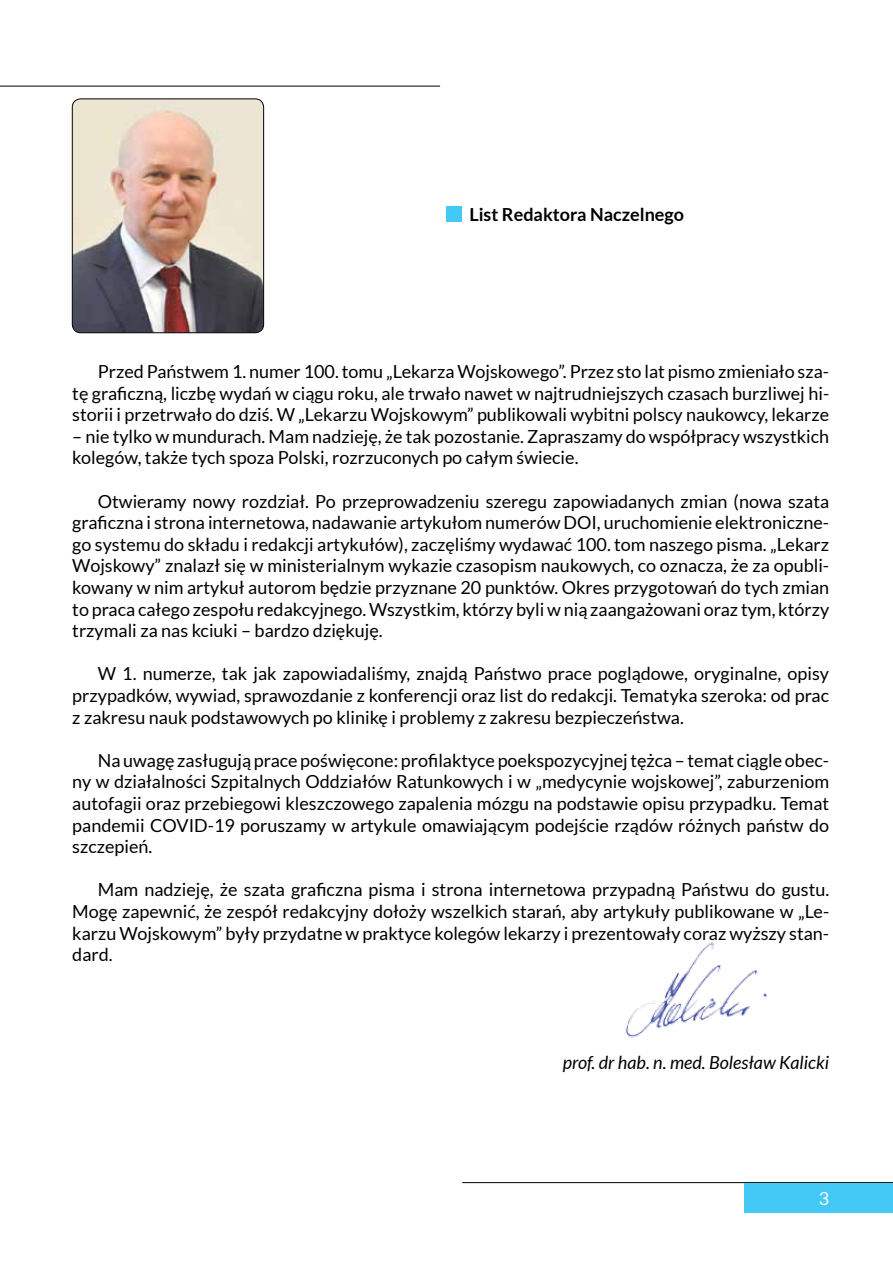
<style>
.page{position:relative;width:893px;height:1263px;background:#fff}
.page>*{position:absolute;margin:0;border:0;box-sizing:border-box;transform-origin:0 0}
.t1{font:18px/21.6px "Lato";color:#000;text-align:justify}
.t2{font:italic 18px "Lato";color:#000}
.t3{font:700 18px "Lato";color:#000}
.t4{font:18px "Lato";color:#fff}
</style>
<div class="page">
<hr style="left:462px;top:1182px;width:431px;height:1px;background:#000">
<hr style="left:0;top:86px;width:440px;height:1px;background:#000">
<div style="left:744px;top:1183px;width:149px;height:30px;background:#44c8f5"></div>
<img style="left:72px;top:99px;width:192px;height:234px">
<div style="left:72px;top:99px;width:192px;height:234px;border:1px solid #000;border-radius:9px"></div>
<div style="left:446px;top:206px;width:16px;height:15px;background:#44c8f5"></div>
<img style="left:625px;top:942px;width:142px;height:96px">
<p class="t3" style="left:469px;top:204px;width:216px">List Redaktora Naczelnego</p>
<p class="t1" style="left:72px;top:361px;width:758px;text-indent:26px">Przed Państwem 1. numer 100. tomu „Lekarza Wojskowego”. Przez sto lat pismo zmieniało sza&shy;tę graficzną, liczbę wydań w ciągu roku, ale trwało nawet w najtrudniejszych czasach burzliwej hi&shy;storii i przetrwało do dziś. W „Lekarzu Wojskowym” publikowali wybitni polscy naukowcy, lekarze</p>
<p class="t1" style="left:72px;top:425px;width:758px">– nie tylko w mundurach. Mam nadzieję, że tak pozostanie. Zapraszamy do współpracy wszystkich kolegów, także tych spoza Polski, rozrzuconych po całym świecie.</p>
<p class="t1" style="left:72px;top:490px;width:758px;text-indent:26px">Otwieramy nowy rozdział. Po przeprowadzeniu szeregu zapowiadanych zmian (nowa szata graficzna i strona internetowa, nadawanie artykułom numerów DOI, uruchomienie elektroniczne&shy;go systemu do składu i redakcji artykułów), zaczęliśmy wydawać 100. tom naszego pisma. „Lekarz Wojskowy” znalazł się w ministerialnym wykazie czasopism naukowych, co oznacza, że za opubli&shy;kowany w nim artykuł autorom będzie przyznane 20 punktów. Okres przygotowań do tych zmian to praca całego zespołu redakcyjnego. Wszystkim, którzy byli w nią zaangażowani oraz tym, którzy trzymali za nas kciuki – bardzo dziękuję.</p>
<p class="t1" style="left:72px;top:663px;width:758px;text-indent:26px">W 1. numerze, tak jak zapowiadaliśmy, znajdą Państwo prace poglądowe, oryginalne, opisy przypadków, wywiad, sprawozdanie z konferencji oraz list do redakcji. Tematyka szeroka: od prac z zakresu nauk podstawowych po klinikę i problemy z zakresu bezpieczeństwa.</p>
<p class="t1" style="left:72px;top:749px;width:758px;text-indent:26px">Na uwagę zasługują prace poświęcone: profilaktyce poekspozycyjnej tężca – temat ciągle obec&shy;ny w działalności Szpitalnych Oddziałów Ratunkowych i w „medycynie wojskowej”, zaburzeniom autofagii oraz przebiegowi kleszczowego zapalenia mózgu na podstawie opisu przypadku. Temat pandemii COVID-19 poruszamy w artykule omawiającym podejście rządów różnych państw do szczepień.</p>
<p class="t1" style="left:72px;top:879px;width:758px;text-indent:26px">Mam nadzieję, że szata graficzna pisma i strona internetowa przypadną Państwu do gustu.<br>Mogę zapewnić, że zespół redakcyjny dołoży wszelkich starań, aby artykuły publikowane w „Le&shy;karzu Wojskowym” były przydatne w praktyce kolegów lekarzy i prezentowały coraz wyższy stan&shy;dard.</p>
<p class="t2" style="left:563px;top:1053px;width:268px">prof. dr hab. n. med. Bolesław Kalicki</p>
<p class="t4" style="left:819px;top:1189px;width:12px">3</p>
</div>
